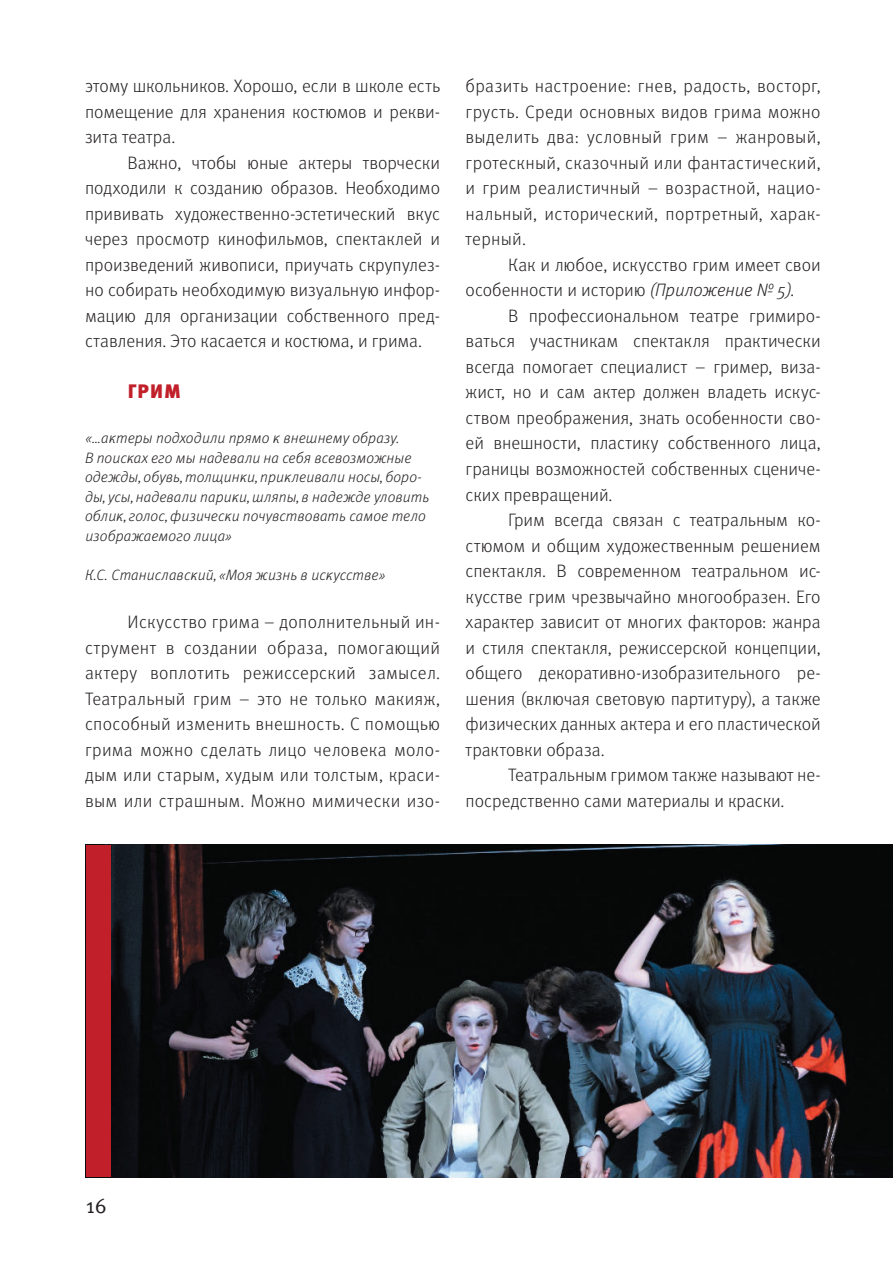
<style>
.page{position:relative;width:893px;height:1263px;background:#fff}
.page>*{position:absolute;margin:0;border:0;box-sizing:border-box;transform-origin:0 0}
.t1{font:21px "Meta Pro Norm";color:#231f20}
.t2{font:900 19.5px "Meta Pro";color:#c1202a}
.t3{font:300 18px/25.5px "Meta Pro";letter-spacing:.005em;color:#231f20;text-align:justify}
.t4{font:italic 300 15px/19.5px "Meta Pro";letter-spacing:.005em;color:#231f20}
.s1{font-style:italic}
</style>
<div class="page">
<img style="left:85px;top:845px;width:808px;height:333px">
<div style="left:86px;top:845px;width:25px;height:332px;background:#c1202a"></div>
<p class="t3" style="left:85px;top:72px;width:357px">этому школьников. Хорошо, если в школе есть помещение для хранения костюмов и рекви&shy;зита театра.</p>
<p class="t3" style="left:85px;top:149px;width:357px;text-indent:43px">Важно, чтобы юные актеры творчески подходили к созданию образов. Необходимо прививать художественно-эстетический вкус через просмотр кинофильмов, спектаклей и произведений живописи, приучать скрупулез&shy;но собирать необходимую визуальную инфор&shy;мацию для организации собственного пред&shy;ставления. Это касается и костюма, и грима.</p>
<p class="t2" style="left:128px;top:376px;width:55px">ГРИМ</p>
<p class="t4" style="left:85px;top:428px;width:346px">«…актеры подходили прямо к внешнему образу.<br>В поисках его мы надевали на себя всевозможные одежды, обувь, толщинки, приклеивали носы, боро&shy;ды, усы, надевали парики, шляпы, в надежде уловить облик, голос, физически почувствовать самое тело изображаемого лица»</p>
<p class="t4" style="left:85px;top:564px;width:302px">К.С. Станиславский, «Моя жизнь в искусстве»</p>
<p class="t3" style="left:85px;top:608px;width:357px;text-indent:43px">Искусство грима – дополнительный ин&shy;струмент в создании образа, помогающий актеру воплотить режиссерский замысел.<br>Театральный грим – это не только макияж, способный изменить внешность. С помощью грима можно сделать лицо человека моло&shy;дым или старым, худым или толстым, краси&shy;вым или страшным. Можно мимически изо-</p>
<p class="t3" style="left:466px;top:72px;width:357px">бразить настроение: гнев, радость, восторг, грусть. Среди основных видов грима можно выделить два: условный грим – жанровый, гротескный, сказочный или фантастический, и грим реалистичный – возрастной, нацио&shy;нальный, исторический, портретный, харак&shy;терный.</p>
<p class="t3" style="left:466px;top:251px;width:357px;text-indent:43px">Как и любое, искусство грим имеет свои особенности и историю <span class="s1">(Приложение № 5).</span></p>
<p class="t3" style="left:466px;top:302px;width:357px;text-indent:43px">В профессиональном театре гримиро&shy;ваться участникам спектакля практически всегда помогает специалист – гример, виза&shy;жист, но и сам актер должен владеть искус&shy;ством преображения, знать особенности сво&shy;ей внешности, пластику собственного лица, границы возможностей собственных сцениче&shy;ских превращений.</p>
<p class="t3" style="left:466px;top:506px;width:357px;text-indent:43px">Грим всегда связан с театральным ко&shy;стюмом и общим художественным решением спектакля. В современном театральном ис&shy;кусстве грим чрезвычайно многообразен. Его характер зависит от многих факторов: жанра и стиля спектакля, режиссерской концепции, общего декоративно-изобразительного ре&shy;шения (включая световую партитуру), а также физических данных актера и его пластической трактовки образа.</p>
<p class="t3" style="left:466px;top:761px;width:357px;text-indent:43px">Театральным гримом также называют не&shy;посредственно сами материалы и краски.</p>
<p class="t1" style="left:86px;top:1189px;width:23px">16</p>
</div>
